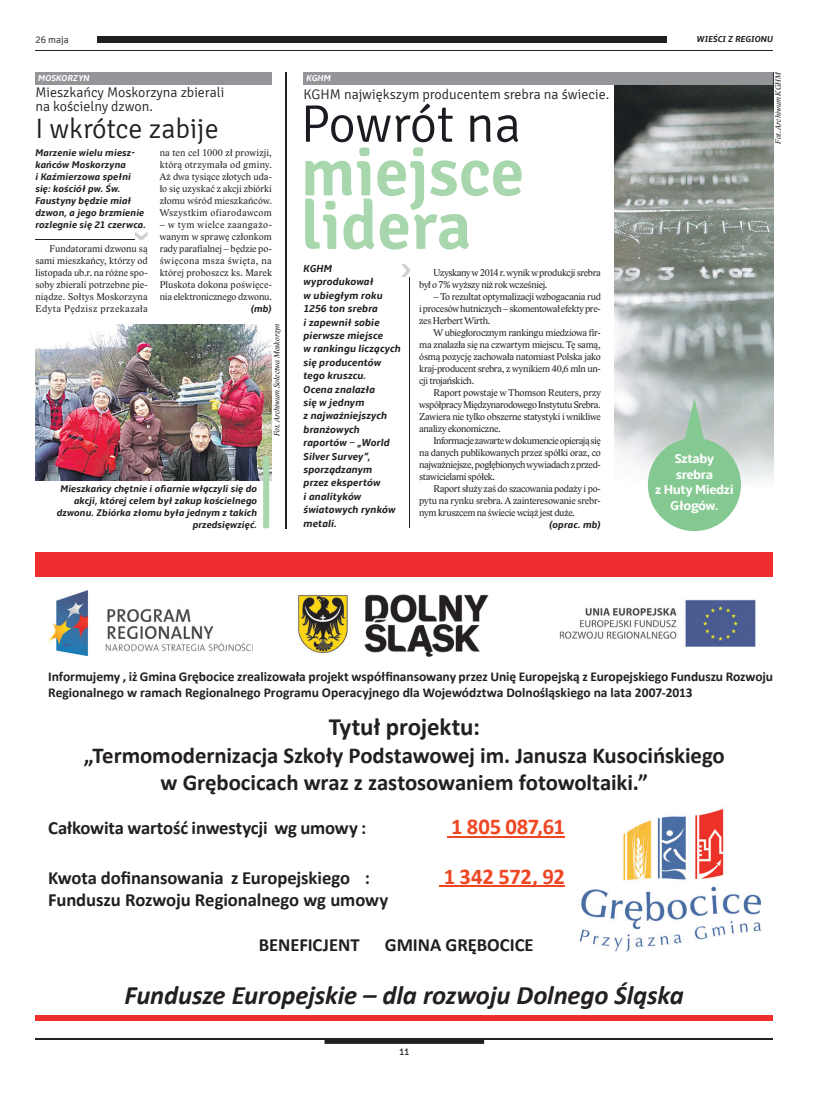
<style>
.page{position:relative;width:820px;height:1106px;background:#fff}
.page>*{position:absolute;margin:0;border:0;box-sizing:border-box;transform-origin:0 0}
.t1{font:600 68.1px/53.5px "Signika";color:#a8d7ae}
.t2{font:300 52.7px "Signika";letter-spacing:-.015em;color:#1a1c21}
.t3{font:300 28px "Signika";color:#231f20}
.t4{font:italic 700 26.6px "Calibri";letter-spacing:-.005em;color:#231f20}
.t5{font:700 24.9px "Calibri";letter-spacing:-.005em;color:#231f20}
.t6{font:700 22.8px/27.3px "Calibri";letter-spacing:-.005em;color:#231f20;text-align:center}
.t7{font:700 22.6px "Calibri";letter-spacing:-.01em;color:#ef4724}
.t8{font:700 18.6px "Calibri";letter-spacing:-.005em;color:#231f20}
.t9{font:300 14px/14px "Signika";color:#231f20}
.t10{font:700 13.5px/16.2px "Calibri";letter-spacing:-.005em;color:#231f20}
.t11{font:700 13.4px/15.8px "Amble";letter-spacing:-.035em;color:#fff;text-align:center}
.t12{font:italic 700 10.5px/13.4px "Amble";color:#231f20}
.t13{font:10px/12px "Lido STF";letter-spacing:-.02em;color:#231f20;text-align:justify}
.t14{font:italic 700 10px/12px "Amble";color:#231f20}
.t15{font:300 10px "Signika";color:#231f20}
.t16{font:10px "Signika Negative";color:#231f20}
.t17{font:italic 700 9px "Amble";letter-spacing:.005em;color:#231f20}
.t18{font:italic 700 9px "Amble";letter-spacing:.005em;color:#fff}
.t19{font:italic 8px "Lido STF";color:#231f20}
</style>
<div class="page">
<hr style="left:35px;top:50px;width:737px;height:1px;background:#231f20">
<div style="left:98px;top:37px;width:674px;height:6px;background:#231f20"></div>
<hr style="left:35px;top:1038px;width:737px;height:1px;background:#231f20">
<svg style="left:324px;top:1039px;width:160px;height:4px"></svg>
<img style="left:613px;top:84px;width:159px;height:404px">
<div style="left:666px;top:33px;width:106px;height:14px;background:#fff"></div>
<div style="left:35px;top:552px;width:737px;height:24px;background:#ee2d2e"></div>
<div style="left:35px;top:1014px;width:737px;height:6px;background:#ee2d2e"></div>
<img style="left:579px;top:808px;width:183px;height:144px">
<img style="left:48px;top:591px;width:203px;height:65px">
<img style="left:298px;top:594px;width:191px;height:63px">
<img style="left:559px;top:599px;width:197px;height:48px">
<hr style="left:447px;top:836px;width:117px;height:1px;background:#ef4724">
<hr style="left:439px;top:885px;width:125px;height:2px;background:#ef4724">
<hr style="left:35px;top:239px;width:99px;height:1px;background:#231f20">
<svg style="left:135px;top:232px;width:13px;height:8px"></svg>
<img style="left:35px;top:324px;width:237px;height:156px">
<div style="left:263px;top:456px;width:6px;height:72px;background:#a8d7ae"></div>
<hr style="left:285px;top:72px;width:1px;height:456px;background:#231f20">
<hr style="left:409px;top:277px;width:1px;height:251px;background:#231f20">
<svg style="left:402px;top:264px;width:8px;height:13px"></svg>
<svg style="left:647px;top:398px;width:93px;height:133px;background:#a3cdad"></svg>
<div style="left:35px;top:72px;width:237px;height:12px;background:#939598"></div>
<div style="left:303px;top:72px;width:469px;height:12px;background:#939598"></div>
<p class="t15" style="left:35px;top:35px;width:35px">26 maja</p>
<p class="t18" style="left:38px;top:73px;width:53px">MOSKORZYN</p>
<p class="t18" style="left:306px;top:73px;width:26px">KGHM</p>
<h3 class="t9" style="left:35px;top:86px;width:190px">Mieszkańcy Moskorzyna zbierali na kościelny dzwon.</h3>
<h3 class="t3" style="left:35px;top:113px;width:185px">I wkrótce zabije</h3>
<p class="t14" style="left:35px;top:147px;width:112px">Marzenie wielu miesz&shy;kańców Moskorzyna<br>i Kaźmierzowa spełni się: kościół pw. Św.<br>Faustyny będzie miał dzwon, a jego brzmienie rozlegnie się 21 czerwca.</p>
<p class="t13" style="left:35px;top:243px;width:114px;text-indent:14px">Fundatorami dzwonu są sami mieszkańcy, którzy od listopada ub.r. na różne spo&shy;soby zbierali potrzebne pie&shy;niądze. Sołtys Moskorzyna Edyta Pędzisz przekazała</p>
<p class="t13" style="left:160px;top:147px;width:114px">na ten cel 1000 zł prowizji, którą otrzymała od gminy.<br>Aż dwa tysiące złotych uda&shy;ło się uzyskać z akcji zbiórki złomu wśród mieszkańców.<br>Wszystkim ofiarodawcom</p>
<p class="t13" style="left:160px;top:219px;width:114px">– w tym wielce zaangażo&shy;wanym w sprawę członkom rady parafialnej – będzie po&shy;święcona msza święta, na której proboszcz ks. Marek Pluskota dokona poświęce&shy;nia elektronicznego dzwonu.</p>
<p class="t14" style="left:251px;top:303px;width:23px">(mb)</p>
<p class="t19" style="left:272px;top:436px;width:114px;rotate:-90deg">Fot. Archiwum Sołectwa Moskorzyn</p>
<p class="t14" style="left:57px;top:483px;width:202px;text-align:right">Mieszkańcy chętnie i ofiarnie włączyli się do akcji, której celem był zakup kościelnego dzwonu. Zbiórka złomu była jednym z takich przedsięwzięć.</p>
<h3 class="t9" style="left:303px;top:87px;width:307px">KGHM największym producentem srebra na świecie.</h3>
<h2 class="t2" style="left:300px;top:95px;width:222px">Powrót na</h2>
<h1 class="t1" style="left:300px;top:146px;width:225px">miejsce lidera</h1>
<p class="t12" style="left:303px;top:262px;width:99px">KGHM wyprodukował<br>w ubiegłym roku<br>1256 ton srebra<br>i zapewnił sobie pierwsze miejsce<br>w rankingu liczących się producentów tego kruszcu.<br>Ocena znalazła<br>się w jednym<br>z najważniejszych branżowych raportów – „World<br>Silver Survey”, sporządzanym<br>przez ekspertów<br>i analityków światowych rynków metali.</p>
<p class="t13" style="left:419px;top:267px;width:183px;text-indent:14px">Uzyskany w 2014 r. wynik w produkcji srebra był o 7% wyższy niż rok wcześniej.</p>
<p class="t13" style="left:419px;top:291px;width:183px;text-indent:14px">– To rezultat optymalizacji wzbogacania rud i procesów hutniczych – skomentował efekty pre&shy;zes Herbert Wirth.</p>
<p class="t13" style="left:419px;top:327px;width:183px;text-indent:14px">W ubiegłorocznym rankingu miedziowa fir&shy;ma znalazła się na czwartym miejscu. Tę samą, ósmą pozycję zachowała natomiast Polska jako kraj-producent srebra, z wynikiem 40,6 mln un&shy;cji trojańskich.</p>
<p class="t13" style="left:419px;top:387px;width:183px;text-indent:14px">Raport powstaje w Thomson Reuters, przy współpracy Międzynarodowego Instytutu Srebra.<br>Zawiera nie tylko obszerne statystyki i wnikliwe analizy ekonomiczne.</p>
<p class="t13" style="left:419px;top:435px;width:183px;text-indent:14px">Informacje zawarte w dokumencie opierają się na danych publikowanych przez spółki oraz, co najważniejsze, pogłębionych wywiadach z przed&shy;stawicielami spółek.</p>
<p class="t13" style="left:419px;top:483px;width:183px;text-indent:14px">Raport służy zaś do szacowania podaży i po&shy;pytu na rynku srebra. A zainteresowanie srebr&shy;nym kruszcem na świecie wciąż jest duże.</p>
<p class="t14" style="left:549px;top:519px;width:53px">(oprac. mb)</p>
<p class="t17" style="left:696px;top:34px;width:78px">WIEŚCI Z REGIONU</p>
<p class="t19" style="left:773px;top:144px;width:73px;rotate:-90deg">Fot. Archiwum KGHM</p>
<h3 class="t11" style="left:654px;top:451px;width:80px">Sztaby srebra<br>z Huty Miedzi<br>Głogów.</h3>
<p class="t10" style="left:48px;top:668px;width:726px">Informujemy , iż Gmina Grębocice zrealizowała projekt współfinansowany przez Unię Europejską z Europejskiego Funduszu Rozwoju<br>Regionalnego w ramach Regionalnego Programu Operacyjnego dla Województwa Dolnośląskiego na lata 2007-2013</p>
<h3 class="t5" style="left:328px;top:711px;width:153px">Tytuł projektu:</h3>
<h3 class="t6" style="left:84px;top:741px;width:642px">„Termomodernizacja Szkoły Podstawowej im. Janusza Kusocińskiego w Grębocicach wraz z zastosowaniem fotowoltaiki.”</h3>
<h3 class="t8" style="left:48px;top:816px;width:319px">Całkowita wartość inwestycji wg umowy :</h3>
<h3 class="t7" style="left:451px;top:812px;width:115px">1 805 087,61</h3>
<h3 class="t8" style="left:48px;top:865px;width:323px">Kwota dofinansowania z Europejskiego :</h3>
<h3 class="t7" style="left:443px;top:862px;width:123px">1 342 572, 92</h3>
<h3 class="t8" style="left:48px;top:888px;width:341px">Funduszu Rozwoju Regionalnego wg umowy</h3>
<h3 class="t8" style="left:259px;top:933px;width:102px">BENEFICJENT</h3>
<h3 class="t8" style="left:385px;top:933px;width:150px">GMINA GRĘBOCICE</h3>
<h3 class="t4" style="left:124px;top:978px;width:560px">Fundusze Europejskie – dla rozwoju Dolnego Śląska</h3>
<p class="t16" style="left:399px;top:1045px;width:12px">11</p>
</div>
